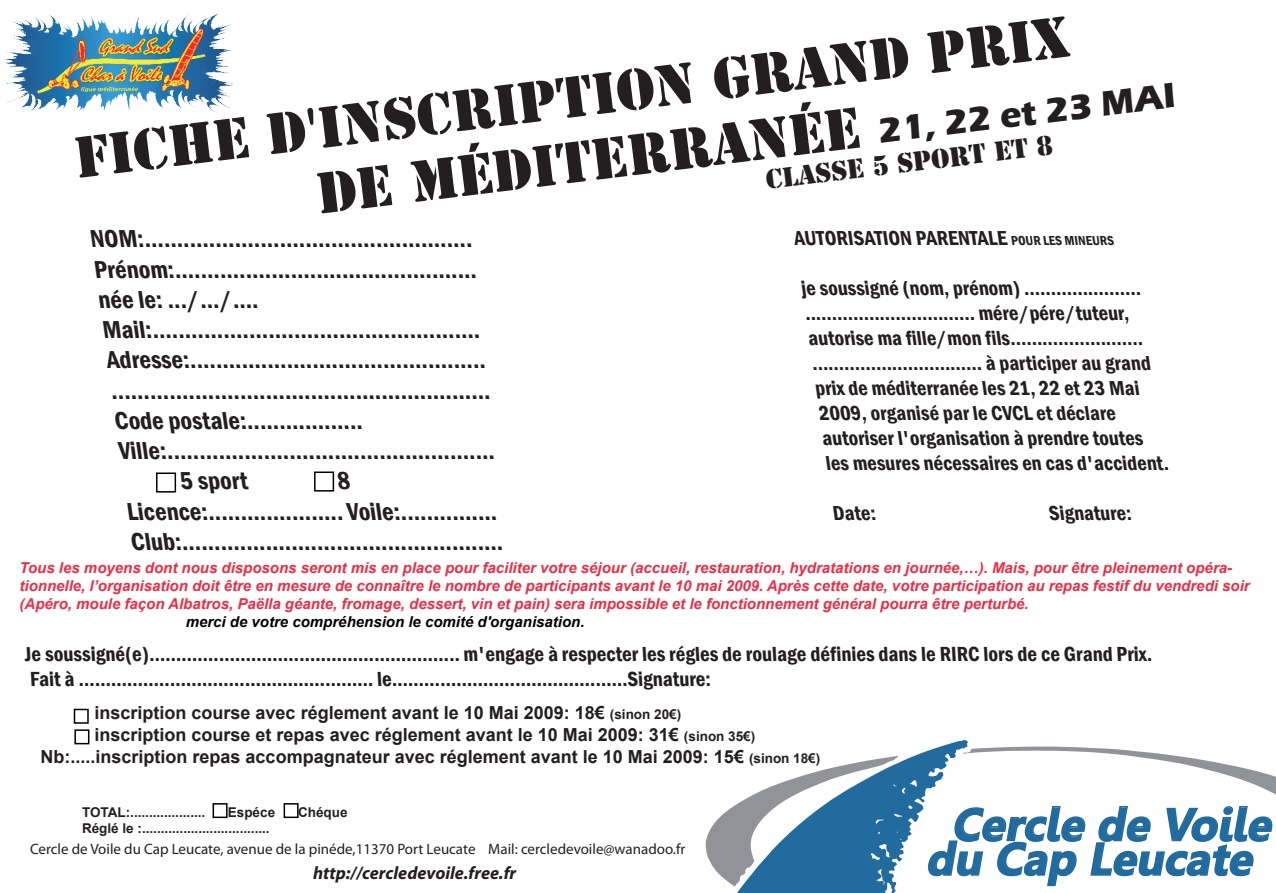
<style>
.page{position:relative;width:1276px;height:893px;background:#fff}
.page>*{position:absolute;margin:0;border:0;box-sizing:border-box;transform-origin:0 0}
.t1{font:54.15px/64.9px "Stencil Std";color:#231f20}
.t2{font:italic 700 45.6px/34.5px "Gisha";color:#226b9e;text-align:center}
.t3{font:25.5px "Stencil Std";color:#231f20}
.t4{font:600 condensed 25.2px/30.3px "Franklin Gothic";color:#231f20}
.t5{font:600 condensed 21px/25.2px "Franklin Gothic";color:#231f20}
.t6{font:600 condensed 20.85px "Franklin Gothic";color:#231f20}
.t7{font:700 18px "Arial";color:#231f20}
.t8{font:italic 700 18px "Myriad Pro";color:#231f20}
.t9{font:italic 700 15px/18px "Arial";color:#ed2c45}
.t10{font:15px "Myriad Pro";color:#231f20}
.t11{font:italic 700 15px "Arial";color:#000}
.t12{font:700 13.5px "Arial";color:#231f20}
.s1{font-family:"Eras ITC";font-weight:700;font-size:36px}
.s2{font-size:13.35px}
.s3{font-size:20.7px}
.s4{font-size:13.5px}
</style>
<div class="page">
<svg style="left:705px;top:740px;width:568px;height:153px"></svg>
<img style="left:4px;top:13px;width:229px;height:100px">
<div style="left:74px;top:709px;width:15px;height:15px;border:2px solid #000"></div>
<div style="left:74px;top:729px;width:15px;height:15px;border:2px solid #000"></div>
<div style="left:213px;top:803px;width:15px;height:15px;border:2px solid #000"></div>
<div style="left:284px;top:803px;width:15px;height:15px;border:2px solid #000"></div>
<div style="left:156px;top:472px;width:20px;height:21px;border:2px solid #000"></div>
<div style="left:314px;top:471px;width:20px;height:21px;border:2px solid #000"></div>
<h1 class="t1" style="left:306px;top:98px;width:864px;text-indent:-237px;rotate:-7deg">fiche d'inscription GRAND PRIX<br>de méditerranée <span class="s1">21, 22 et 23 MAI</span></h1>
<p class="t6" style="left:795px;top:224px;width:323px">AUTORISATION PARENTALE <span class="s2">POUR LES MINEURS</span></p>
<p class="t6" style="left:802px;top:274px;width:344px">je soussigné (nom,prénom)......................</p>
<p class="t6" style="left:805px;top:299px;width:329px">................................mére/pére/tuteur,</p>
<p class="t6" style="left:809px;top:324px;width:339px">autorise ma fille/mon fils.........................</p>
<p class="t6" style="left:812px;top:349px;width:344px">................................à participerau grand</p>
<p class="t6" style="left:816px;top:374px;width:329px">prix de méditerranée les 21,22 et23 Mai</p>
<p class="t6" style="left:819px;top:399px;width:302px">2009,organisé parle CVCL etdéclare</p>
<p class="t6" style="left:823px;top:424px;width:326px">autoriserl'organisation à prendre toutes</p>
<p class="t6" style="left:827px;top:449px;width:348px">les mesures nécessaires en cas d'accident.</p>
<p class="t6" style="left:834px;top:499px;width:48px">Date:</p>
<p class="t6" style="left:1050px;top:499px;width:88px">Signature:</p>
<p class="t3" style="left:764px;top:163px;width:290px;rotate:-7deg">Classe 5 sport et 8</p>
<p class="t4" style="left:91px;top:224px;width:387px">NOM:...................................................</p>
<p class="t4" style="left:96px;top:254px;width:388px">Prénom:...............................................</p>
<p class="t4" style="left:100px;top:284px;width:166px">née le:.../.../....</p>
<p class="t4" style="left:104px;top:314px;width:383px">Mail:...................................................</p>
<p class="t4" style="left:108px;top:344px;width:384px">Adresse:..............................................</p>
<p class="t4" style="left:112px;top:375px;width:385px">...........................................................</p>
<p class="t4" style="left:116px;top:405px;width:253px">Code postale:..................</p>
<p class="t4" style="left:120px;top:435px;width:381px">Ville:...................................................</p>
<p class="t4" style="left:181px;top:465px;width:74px">5 sport</p>
<p class="t4" style="left:128px;top:465px;width:382px;text-indent:210px">8<br>Licence:.....................Voile:...............<br>Club:..................................................</p>
<p class="t9" style="left:20px;top:560px;width:1231px">Tous les moyens dont nous disposons seront mis en place pour faciliter votre séjour (accueil, restauration, hydratations en journée,…). Mais, pour être pleinement opéra&shy;tionnelle, l’organisation doit être en mesure de connaître le nombre de participants avant le 10 mai 2009. Après cette date, votre participation au repas festif du vendredi soir (Apéro, moule façon Albatros, Paëlla géante, fromage, dessert, vin et pain) sera impossible et le fonctionnement général pourra être perturbé.</p>
<p class="t11" style="left:186px;top:612px;width:400px">merci de votre compréhension le comité d'organisation.</p>
<p class="t5" style="left:25px;top:641px;width:1130px"><span class="s3">J</span>e soussigné(e).......................................................... m'engage à respecter les régles de roulage définies dans le RIRC lors de ce Grand Prix.<br>Fait à ....................................................... le............................................Signature:</p>
<p class="t7" style="left:94px;top:701px;width:588px">inscription course avec réglement avant le 10 Mai 2009: 18€ <span class="s4">(sinon 20€)</span></p>
<p class="t7" style="left:94px;top:723px;width:662px">inscription course et repas avec réglement avant le 10 Mai 2009: 31€ <span class="s4">(sinon 35€)</span></p>
<p class="t7" style="left:40px;top:744px;width:781px">Nb:.....inscription repas accompagnateur avec réglement avant le 10 Mai 2009: 15€ <span class="s4">(sinon 18€)</span></p>
<p class="t12" style="left:82px;top:803px;width:125px">TOTAL:....................</p>
<p class="t12" style="left:228px;top:803px;width:49px">Espéce</p>
<p class="t12" style="left:298px;top:803px;width:51px">Chéque</p>
<p class="t12" style="left:82px;top:819px;width:189px">Réglé le :..................................</p>
<p class="t10" style="left:30px;top:839px;width:657px">Cercle de Voile du Cap Leucate, avenue de la pinéde,11370 Port Leucate Mail: cercledevoile@wanadoo.fr</p>
<p class="t8" style="left:313px;top:861px;width:205px">http://cercledevoile.free.fr</p>
<h2 class="t2" style="left:925px;top:808px;width:356px">Cercle de Voile du Cap Leucate</h2>
</div>
